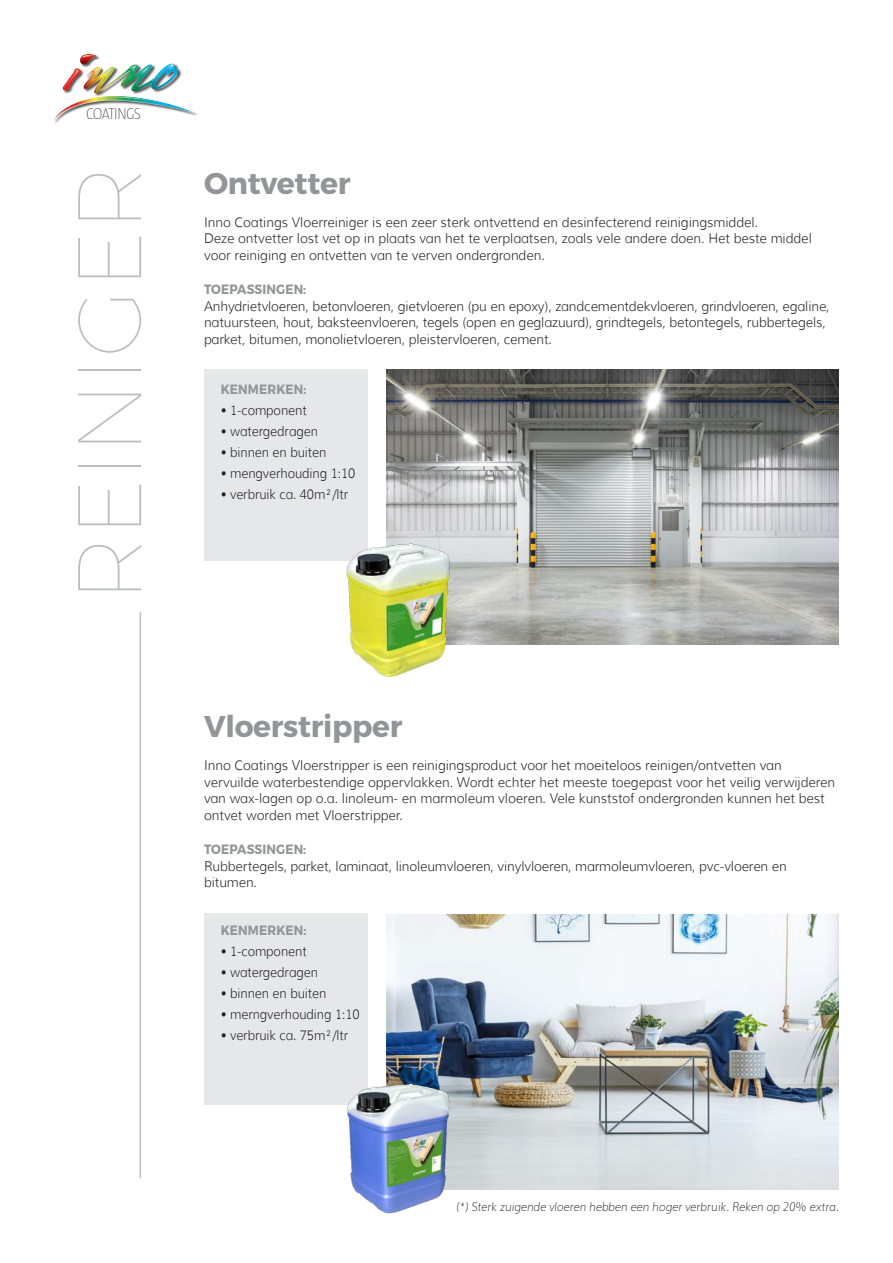
<style>
.page{position:relative;width:893px;height:1263px;background:#fff}
.page>*{position:absolute;margin:0;border:0;box-sizing:border-box;transform-origin:0 0}
.t1{font:100 90px "Montserrat";color:#bcbdc0}
.t2{font:700 30px "Montserrat";letter-spacing:-.01em;color:#939598}
.t3{font:200 15.75px "Taz";letter-spacing:-.04em;color:#231f20}
.t4{font:300 13.5px/16.5px "Muli";color:#231f20;scale:.95 1}
.t5{font:300 13.5px "Muli";color:#231f20;scale:.9 1}
.t6{font:700 13.5px "Montserrat";letter-spacing:.01em;color:#939598;scale:.9 1}
.t7{font:italic 200 12px "Muli";color:#231f20;scale:.9 1}
</style>
<div class="page">
<div style="left:54px;top:54px;width:143px;height:70px;background:#231f20;opacity:.75"></div>
<img style="left:80px;top:54px;width:17px;height:1px">
<img style="left:63px;top:68px;width:18px;height:23px">
<img style="left:83px;top:64px;width:89px;height:26px">
<img style="left:64px;top:69px;width:15px;height:19px">
<img style="left:123px;top:65px;width:53px;height:24px">
<img style="left:99px;top:70px;width:28px;height:5px">
<svg style="left:106px;top:69px;width:6px;height:6px"></svg>
<svg style="left:76px;top:55px;width:23px;height:21px"></svg>
<svg style="left:142px;top:68px;width:6px;height:5px"></svg>
<svg style="left:169px;top:64px;width:4px;height:3px"></svg>
<img style="left:54px;top:96px;width:140px;height:25px">
<img style="left:82px;top:97px;width:78px;height:6px">
<img style="left:386px;top:369px;width:453px;height:275px">
<img style="left:386px;top:915px;width:453px;height:275px">
<div style="left:204px;top:369px;width:164px;height:192px;background:#e6e7e9"></div>
<div style="left:204px;top:914px;width:164px;height:191px;background:#e6e7e9"></div>
<img style="left:346px;top:534px;width:125px;height:142px">
<img style="left:347px;top:1077px;width:124px;height:137px">
<hr style="left:140px;top:612px;width:1px;height:566px;background:#bcbdc0">
<p class="t3" style="left:86px;top:105px;width:56px">COATINGS</p>
<p class="t1" style="left:54px;top:602px;width:437px;rotate:-90deg">REINIGER</p>
<p class="t2" style="left:204px;top:165px;width:148px">Ontvetter</p>
<p class="t4" style="left:204px;top:214px;width:641px">Inno Coatings Vloerreiniger is een zeer sterk ontvettend en desinfecterend reinigingsmiddel.<br>Deze ontvetter lost vet op in plaats van het te verplaatsen, zoals vele andere doen. Het beste middel voor reiniging en ontvetten van te verven ondergronden.</p>
<p class="t6" style="left:204px;top:281px;width:115px">TOEPASSINGEN:</p>
<p class="t4" style="left:204px;top:298px;width:660px">Anhydrietvloeren, betonvloeren, gietvloeren (pu en epoxy), zandcementdekvloeren, grindvloeren, egaline, natuursteen, hout, baksteenvloeren, tegels (open en geglazuurd), grindtegels, betontegels, rubbertegels, parket, bitumen, monolietvloeren, pleistervloeren, cement.</p>
<p class="t6" style="left:221px;top:381px;width:97px">KENMERKEN:</p>
<p class="t5" style="left:221px;top:402px;width:97px">• 1-component</p>
<p class="t5" style="left:221px;top:423px;width:110px">• watergedragen</p>
<p class="t5" style="left:221px;top:444px;width:119px">• binnen en buiten</p>
<p class="t5" style="left:221px;top:465px;width:151px">• mengverhouding 1:10</p>
<p class="t5" style="left:221px;top:486px;width:143px">• verbruik ca. 40m²/ltr</p>
<p class="t2" style="left:204px;top:708px;width:200px">Vloerstripper</p>
<p class="t4" style="left:204px;top:757px;width:666px">Inno Coatings Vloerstripper is een reinigingsproduct voor het moeiteloos reinigen/ontvetten van vervuilde waterbestendige oppervlakken. Wordt echter het meeste toegepast voor het veilig verwijderen van wax-lagen op o.a. linoleum- en marmoleum vloeren. Vele kunststof ondergronden kunnen het best ontvet worden met Vloerstripper.</p>
<p class="t6" style="left:204px;top:841px;width:115px">TOEPASSINGEN:</p>
<p class="t4" style="left:204px;top:858px;width:615px">Rubbertegels, parket, laminaat, linoleumvloeren, vinylvloeren, marmoleumvloeren, pvc-vloeren en bitumen.</p>
<p class="t6" style="left:221px;top:922px;width:97px">KENMERKEN:</p>
<p class="t5" style="left:221px;top:943px;width:97px">• 1-component</p>
<p class="t5" style="left:221px;top:964px;width:110px">• watergedragen</p>
<p class="t5" style="left:221px;top:985px;width:119px">• binnen en buiten</p>
<p class="t5" style="left:221px;top:1006px;width:156px">• merngverhouding 1:10</p>
<p class="t5" style="left:221px;top:1027px;width:143px">• verbruik ca. 75m²/ltr</p>
<p class="t7" style="left:457px;top:1197px;width:426px">(*) Sterk zuigende vloeren hebben een hoger verbruik. Reken op 20% extra.</p>
</div>
